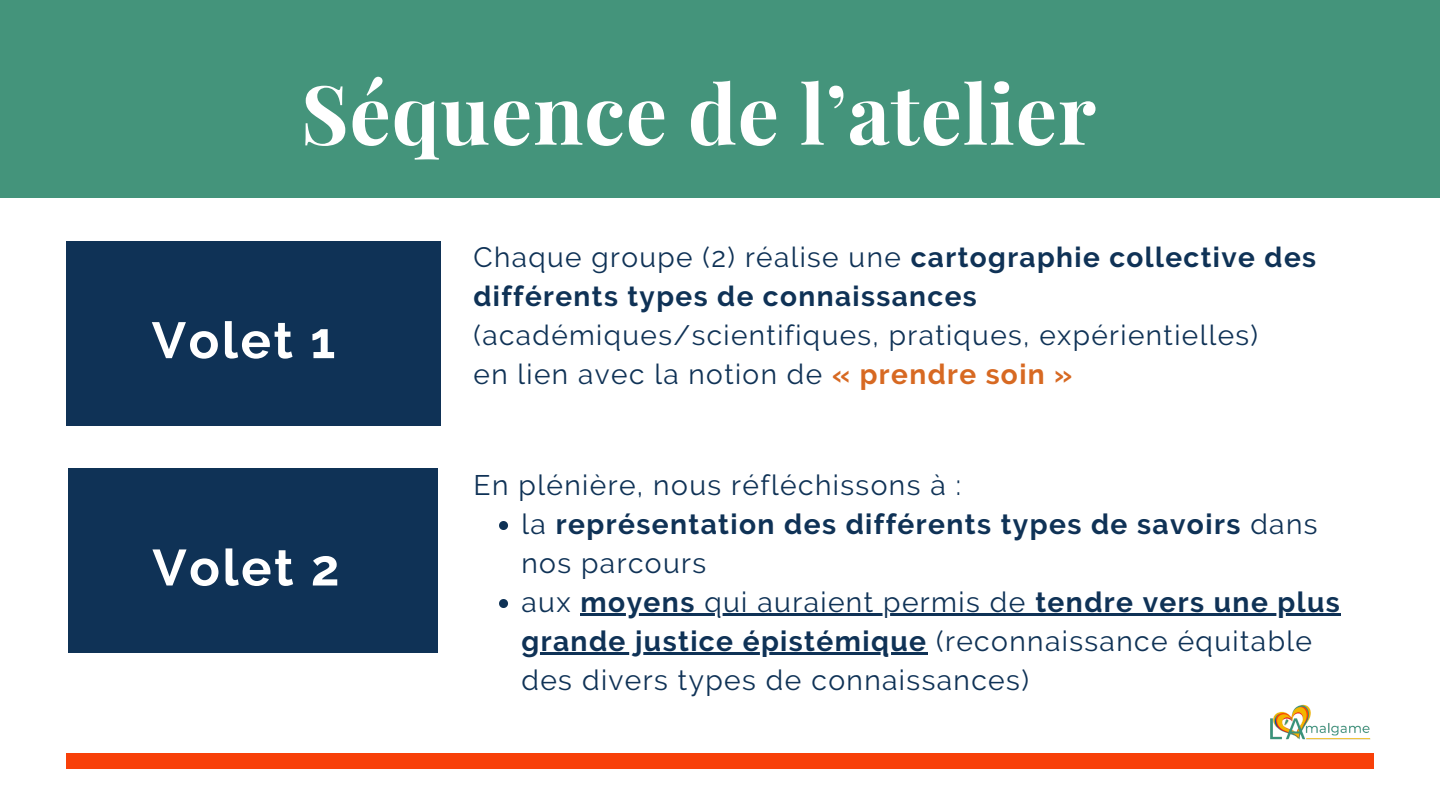
<style>
.page{position:relative;width:1440px;height:810px;background:#fff}
.page>*{position:absolute;margin:0;border:0;box-sizing:border-box;transform-origin:0 0}
.t1{font:700 82px "Playfair Display";letter-spacing:.01em;color:#fff}
.t2{font:700 50.8px "Raleway";letter-spacing:.05em;color:#fff}
.t3{font:28.2px/39px "Raleway";letter-spacing:.05em;color:#0f3256}
.t4{font:700 28.2px/39px "Raleway";letter-spacing:.05em;color:#0f3256}
.t5{font:28px/39px "Raleway";letter-spacing:.05em;color:#0f3256}
.s1{font-weight:700}
.s2{font-weight:700;color:#d76922}
.s3{font-weight:400}
</style>
<div class="page">
<div style="left:0;top:0;width:1440px;height:198px;background:#409278"></div>
<div style="left:66px;top:753px;width:1308px;height:16px;background:#f84009"></div>
<div style="left:66px;top:241px;width:375px;height:185px;background:#0f3256"></div>
<div style="left:68px;top:468px;width:370px;height:185px;background:#0f3256"></div>
<svg style="left:499px;top:521px;width:9px;height:9px"></svg>
<svg style="left:499px;top:599px;width:9px;height:9px"></svg>
<hr style="left:581px;top:613px;width:115px;height:3px;background:#0f3256">
<hr style="left:696px;top:613px;width:339px;height:3px;background:#0f3256">
<hr style="left:1035px;top:613px;width:306px;height:3px;background:#0f3256">
<hr style="left:521px;top:652px;width:406px;height:3px;background:#0f3256">
<img style="left:1270px;top:704px;width:101px;height:36px">
<p class="t1" style="left:301px;top:56px;width:797px">Séquence de l’atelier</p>
<p class="t2" style="left:152px;top:310px;width:185px">Volet 1</p>
<p class="t2" style="left:152px;top:538px;width:189px">Volet 2</p>
<p class="t5" style="left:474px;top:238px;width:844px">Chaque groupe (2) réalise une <span class="s1">cartographie collective des différents types de connaissances </span>(académiques/scientifiques, pratiques, expérientielles)</p>
<p class="t5" style="left:474px;top:355px;width:600px">en lien avec la notion de <span class="s2">« prendre soin »</span></p>
<p class="t3" style="left:474px;top:465px;width:489px">En plénière, nous réfléchissons à :</p>
<p class="t4" style="left:521px;top:504px;width:798px"><span class="s3">la</span> représentation des différents types de savoirs <span class="s3">dans nos parcours</span></p>
<p class="t3" style="left:521px;top:582px;width:820px">aux <span class="s1">moyens</span> qui auraient permis de <span class="s1">tendre vers une plus grande justice épistémique</span> (reconnaissance équitable des divers types de connaissances)</p>
</div>
